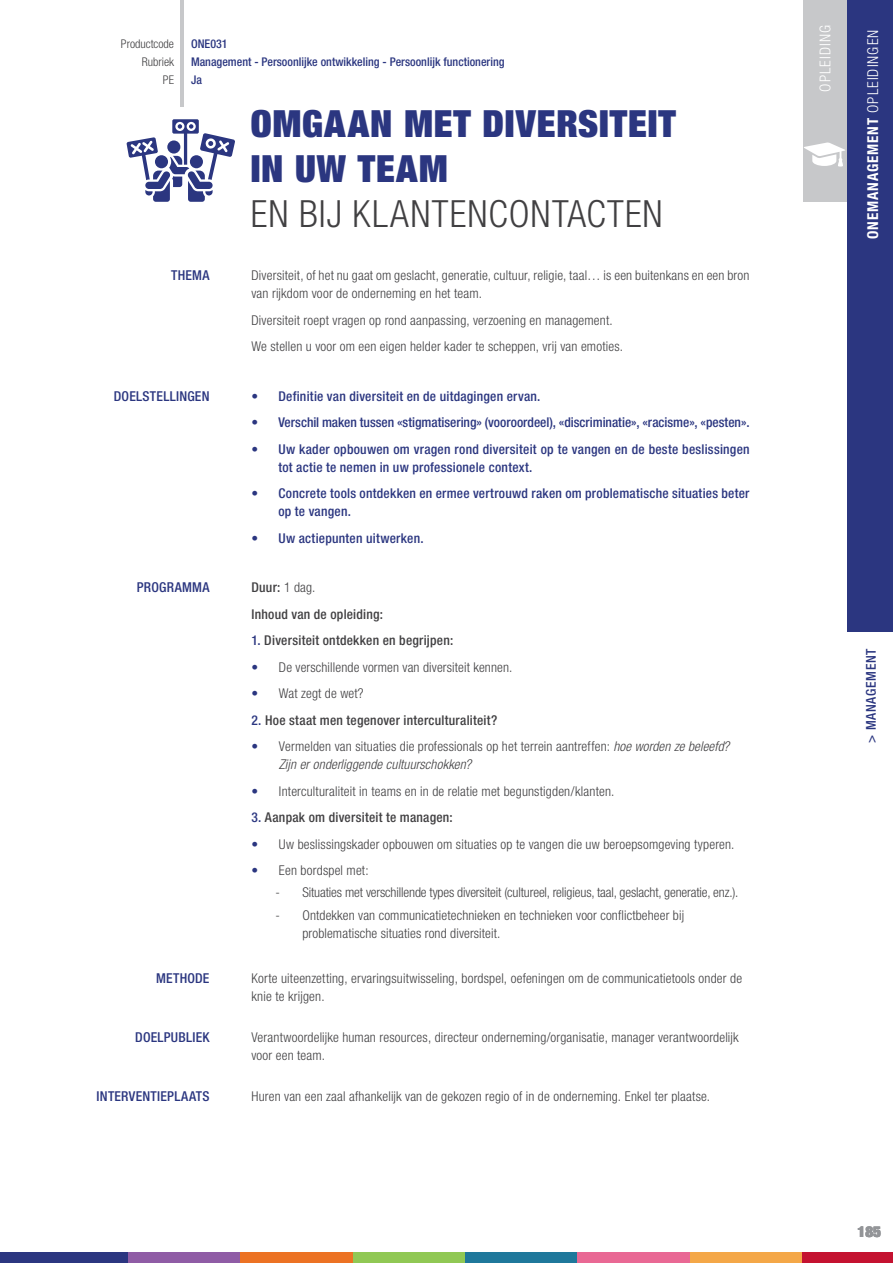
<style>
.page{position:relative;width:893px;height:1263px;background:#fff}
.page>*{position:absolute;margin:0;border:0;box-sizing:border-box;transform-origin:0 0}
.t1{font:900 expanded 37.5px/45px "Helvetica Neue";letter-spacing:.025em;color:#2b3680}
.t2{font:300 condensed 37.5px "Helvetica Neue";letter-spacing:.025em;color:#414042}
.t3{font:700 condensed 15px "Helvetica Neue";letter-spacing:.06em;color:#fff}
.t4{font:300 condensed 15px "Helvetica Neue";letter-spacing:.065em;color:#fff}
.t5{font:900 expanded 15px "Helvetica Neue";color:#939598}
.t6{font:500 condensed 13.65px "Helvetica Neue";letter-spacing:.015em;color:#2b3680}
.t7{font:300 condensed 13.5px/18px "Helvetica Neue";letter-spacing:.01em;color:#414042}
.t8{font:500 condensed 13.5px/18px "Helvetica Neue";letter-spacing:.015em;color:#2b3680}
.t9{font:500 condensed 13.5px/26.5px "Helvetica Neue";letter-spacing:.02em;color:#414042}
.t10{font:300 condensed 13.5px "Helvetica Neue";letter-spacing:-.01em;color:#414042}
.t11{font:500 condensed 13.5px "Helvetica Neue";letter-spacing:.05em;color:#2b3680}
.t12{font:500 condensed 12px "Helvetica Neue";color:#2b3680}
.t13{font:300 condensed 12px "Helvetica Neue";color:#414042}
.s1{font-weight:300}
.s2{color:#2b3680}
.s3{font-style:italic}
</style>
<div class="page">
<div style="left:689px;top:1252px;width:113px;height:11px;background:#f4a747"></div>
<div style="left:577px;top:1252px;width:112px;height:11px;background:#e96894"></div>
<div style="left:464px;top:1252px;width:113px;height:11px;background:#1f789b"></div>
<div style="left:352px;top:1252px;width:113px;height:11px;background:#90c854"></div>
<div style="left:240px;top:1252px;width:112px;height:11px;background:#ec7223"></div>
<div style="left:127px;top:1252px;width:113px;height:11px;background:#8f5ca5"></div>
<div style="left:0;top:1252px;width:128px;height:11px;background:#2b3680"></div>
<div style="left:802px;top:1252px;width:91px;height:11px;background:#c41230"></div>
<hr style="left:180px;top:0;width:4px;height:106px;background:#c7c8ca">
<div style="left:804px;top:0;width:43px;height:202px;background:#c7c8ca"></div>
<svg style="left:803px;top:142px;width:42px;height:25px"></svg>
<div style="left:847px;top:0;width:46px;height:631px;background:#2b3680"></div>
<svg style="left:126px;top:119px;width:109px;height:83px"></svg>
<p class="t13" style="left:121px;top:37px;width:55px">Productcode</p>
<p class="t12" style="left:191px;top:36px;width:38px">ONE031</p>
<p class="t13" style="left:142px;top:55px;width:34px">Rubriek</p>
<p class="t12" style="left:191px;top:54px;width:315px">Management - Persoonlijke ontwikkeling - Persoonlijk functionering</p>
<p class="t13" style="left:163px;top:73px;width:13px">PE</p>
<p class="t12" style="left:191px;top:72px;width:12px">Ja</p>
<h1 class="t1" style="left:251px;top:100px;width:427px">OMGAAN MET DIVERSITEIT<br>IN UW TEAM</h1>
<h1 class="t2" style="left:251px;top:192px;width:413px">EN BIJ KLANTENCONTACTEN</h1>
<p class="t6" style="left:171px;top:267px;width:40px">THEMA</p>
<p class="t7" style="left:251px;top:267px;width:500px">Diversiteit, of het nu gaat om geslacht, generatie, cultuur, religie, taal… is een buitenkans en een bron van rijkdom voor de onderneming en het team.</p>
<p class="t7" style="left:251px;top:307px;width:373px;line-height:26.5px">Diversiteit roept vragen op rond aanpassing, verzoening en management.<br>We stellen u voor om een eigen helder kader te scheppen, vrij van emoties.</p>
<p class="t6" style="left:114px;top:388px;width:97px">DOELSTELLINGEN</p>
<p class="t8" style="left:251px;top:387px;width:291px">• Definitie van diversiteit en de uitdagingen ervan.</p>
<p class="t8" style="left:251px;top:413px;width:500px">• Verschil maken tussen «stigmatisering» (vooroordeel), «discriminatie», «racisme», «pesten».</p>
<p class="t8" style="left:278px;top:440px;width:473px;text-indent:-27px">• Uw kader opbouwen om vragen rond diversiteit op te vangen en de beste beslissingen tot actie te nemen in uw professionele context.</p>
<p class="t8" style="left:278px;top:484px;width:473px;text-indent:-27px">• Concrete tools ontdekken en ermee vertrouwd raken om problematische situaties beter op te vangen.</p>
<p class="t8" style="left:251px;top:529px;width:174px">• Uw actiepunten uitwerken.</p>
<p class="t6" style="left:137px;top:579px;width:74px">PROGRAMMA</p>
<p class="t9" style="left:251px;top:574px;width:133px">Duur: <span class="s1">1 dag.<br></span>Inhoud van de opleiding:</p>
<p class="t9" style="left:251px;top:627px;width:203px"><span class="s2">1.</span> Diversiteit ontdekken en begrijpen:</p>
<p class="t7" style="left:251px;top:658px;width:263px"><span class="s2">•</span> De verschillende vormen van diversiteit kennen.</p>
<p class="t7" style="left:251px;top:684px;width:114px"><span class="s2">•</span> Wat zegt de wet?</p>
<p class="t9" style="left:251px;top:706px;width:248px"><span class="s2">2.</span> Hoe staat men tegenover interculturaliteit?</p>
<p class="t7" style="left:279px;top:737px;width:452px;text-indent:-28px"><span class="s2">•</span> Vermelden van situaties die professionals op het terrein aantreffen: <span class="s3">hoe worden ze beleefd?<br>Zijn er onderliggende cultuurschokken?</span></p>
<p class="t7" style="left:251px;top:782px;width:364px"><span class="s2">•</span> Interculturaliteit in teams en in de relatie met begunstigden/klanten.</p>
<p class="t9" style="left:251px;top:804px;width:203px"><span class="s2">3.</span> Aanpak om diversiteit te managen:</p>
<p class="t7" style="left:251px;top:835px;width:485px"><span class="s2">•</span> Uw beslissingskader opbouwen om situaties op te vangen die uw beroepsomgeving typeren.</p>
<p class="t7" style="left:251px;top:861px;width:119px"><span class="s2">•</span> Een bordspel met:</p>
<p class="t10" style="left:275px;top:885px;width:465px">- Situaties met verschillende types diversiteit (cultureel, religieus, taal, geslacht, generatie, enz.).</p>
<p class="t7" style="left:302px;top:906px;width:383px;text-indent:-27px">- Ontdekken van communicatietechnieken en technieken voor conflictbeheer bij problematische situaties rond diversiteit.</p>
<p class="t6" style="left:156px;top:970px;width:55px">METHODE</p>
<p class="t7" style="left:251px;top:969px;width:492px">Korte uiteenzetting, ervaringsuitwisseling, bordspel, oefeningen om de communicatietools onder de knie te krijgen.</p>
<p class="t6" style="left:135px;top:1029px;width:76px">DOELPUBLIEK</p>
<p class="t7" style="left:251px;top:1028px;width:489px">Verantwoordelijke human resources, directeur onderneming/organisatie, manager verantwoordelijk voor een team.</p>
<p class="t6" style="left:97px;top:1087px;width:114px">INTERVENTIEPLAATS</p>
<p class="t7" style="left:251px;top:1087px;width:460px">Huren van een zaal afhankelijk van de gekozen regio of in de onderneming. Enkel ter plaatse.</p>
<p class="t4" style="left:816px;top:92px;width:68px;rotate:-90deg">OPLEIDING</p>
<p class="t3" style="left:864px;top:239px;width:211px;rotate:-90deg">ONEMANAGEMENT <span class="s1">OPLEIDINGEN</span></p>
<p class="t11" style="left:863px;top:743px;width:96px;rotate:-90deg">&gt; MANAGEMENT</p>
<p class="t5" style="left:858px;top:1222px;width:25px">185</p>
</div>
